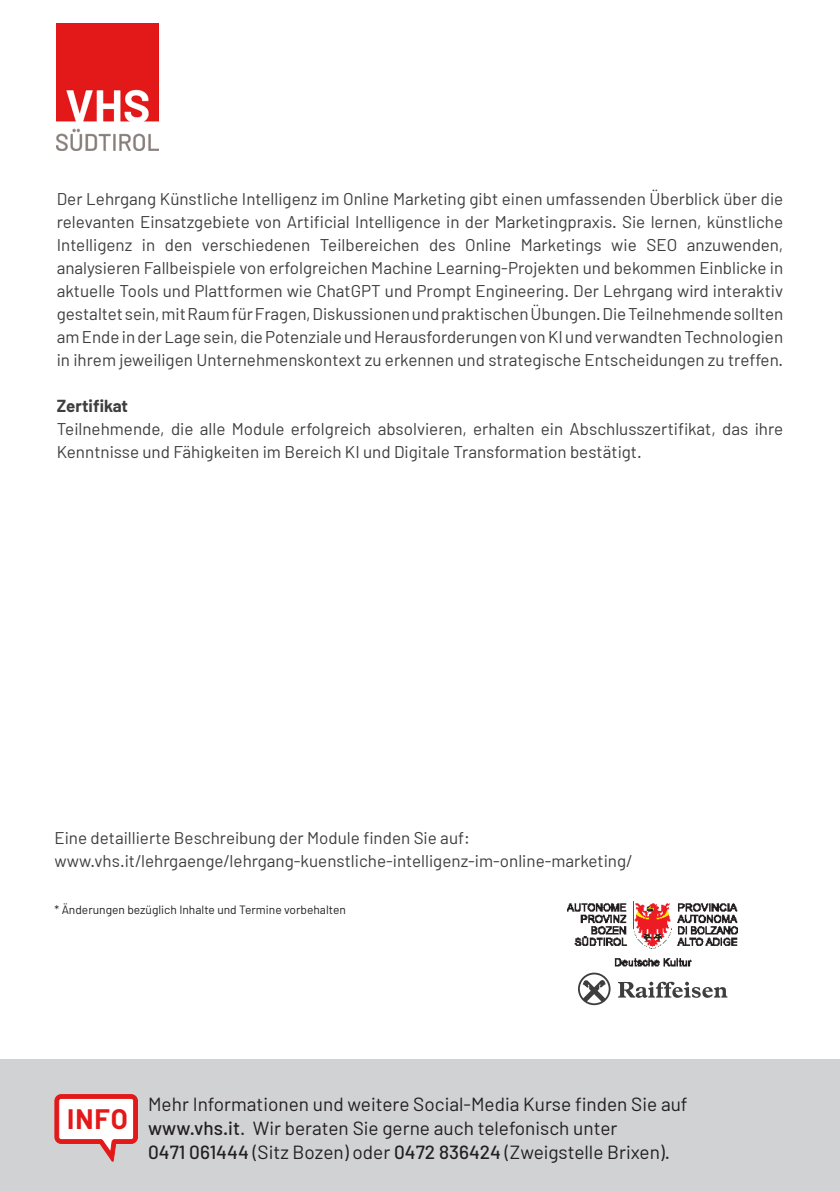
<style>
.page{position:relative;width:840px;height:1191px;background:#fff}
.page>*{position:absolute;margin:0;border:0;box-sizing:border-box;transform-origin:0 0}
.t1{font:700 27.4px "Barlow";color:#e31818}
.t2{font:19px "Barlow";color:#231f20}
.t3{font:17px/23px "Barlow";color:#3e3e3f;text-align:justify}
.t4{font:700 17px "Barlow";color:#3e3e3f}
.t5{font:12px "Barlow";color:#231f20}
.s1{font-weight:500}
</style>
<div class="page">
<img style="left:567px;top:901px;width:170px;height:66px">
<svg style="left:618px;top:981px;width:109px;height:16px"></svg>
<svg style="left:578px;top:972px;width:32px;height:33px"></svg>
<div style="left:0;top:1059px;width:839px;height:132px;background:#d1d2d4"></div>
<svg style="left:54px;top:1094px;width:84px;height:68px"></svg>
<img style="left:57px;top:23px;width:102px;height:127px">
<p class="t3" style="left:57px;top:187px;width:727px">Der Lehrgang Künstliche Intelligenz im Online Marketing gibt einen umfassenden Überblick über die relevanten Einsatzgebiete von Artificial Intelligence in der Marketingpraxis. Sie lernen, künstliche Intelligenz in den verschiedenen Teilbereichen des Online Marketings wie SEO anzuwenden, analysieren Fallbeispiele von erfolgreichen Machine Learning-Projekten und bekommen Einblicke in aktuelle Tools und Plattformen wie ChatGPT und Prompt Engineering. Der Lehrgang wird interaktiv gestaltet sein, mit Raum für Fragen, Diskussionen und praktischen Übungen. Die Teilnehmende sollten am Ende in der Lage sein, die Potenziale und Herausforderungen von KI und verwandten Technologien in ihrem jeweiligen Unternehmenskontext zu erkennen und strategische Entscheidungen zu treffen.</p>
<p class="t4" style="left:57px;top:396px;width:73px">Zertifikat</p>
<p class="t3" style="left:57px;top:417px;width:727px">Teilnehmende, die alle Module erfolgreich absolvieren, erhalten ein Abschlusszertifikat, das ihre<br>Kenntnisse und Fähigkeiten im Bereich KI und Digitale Transformation bestätigt.</p>
<p class="t3" style="left:54px;top:826px;width:416px">Eine detaillierte Beschreibung der Module finden Sie auf:</p>
<p class="t3" style="left:54px;top:849px;width:579px">www.vhs.it/lehrgaenge/lehrgang-kuenstliche-intelligenz-im-online-marketing/</p>
<p class="t5" style="left:54px;top:902px;width:293px">* Änderungen bezüglich Inhalte und Termine vorbehalten</p>
<p class="t1" style="left:67px;top:1101px;width:62px">INFO</p>
<p class="t2" style="left:148px;top:1092px;width:540px">Mehr Informationen und weitere Social-Media Kurse finden Sie auf</p>
<p class="t2" style="left:148px;top:1116px;width:470px"><span class="s1">www.vhs.it</span>. Wir beraten Sie gerne auch telefonisch unter</p>
<p class="t2" style="left:148px;top:1140px;width:523px"><span class="s1">0471 061444</span> (Sitz Bozen) oder <span class="s1">0472 836424</span> (Zweigstelle Brixen).</p>
</div>
